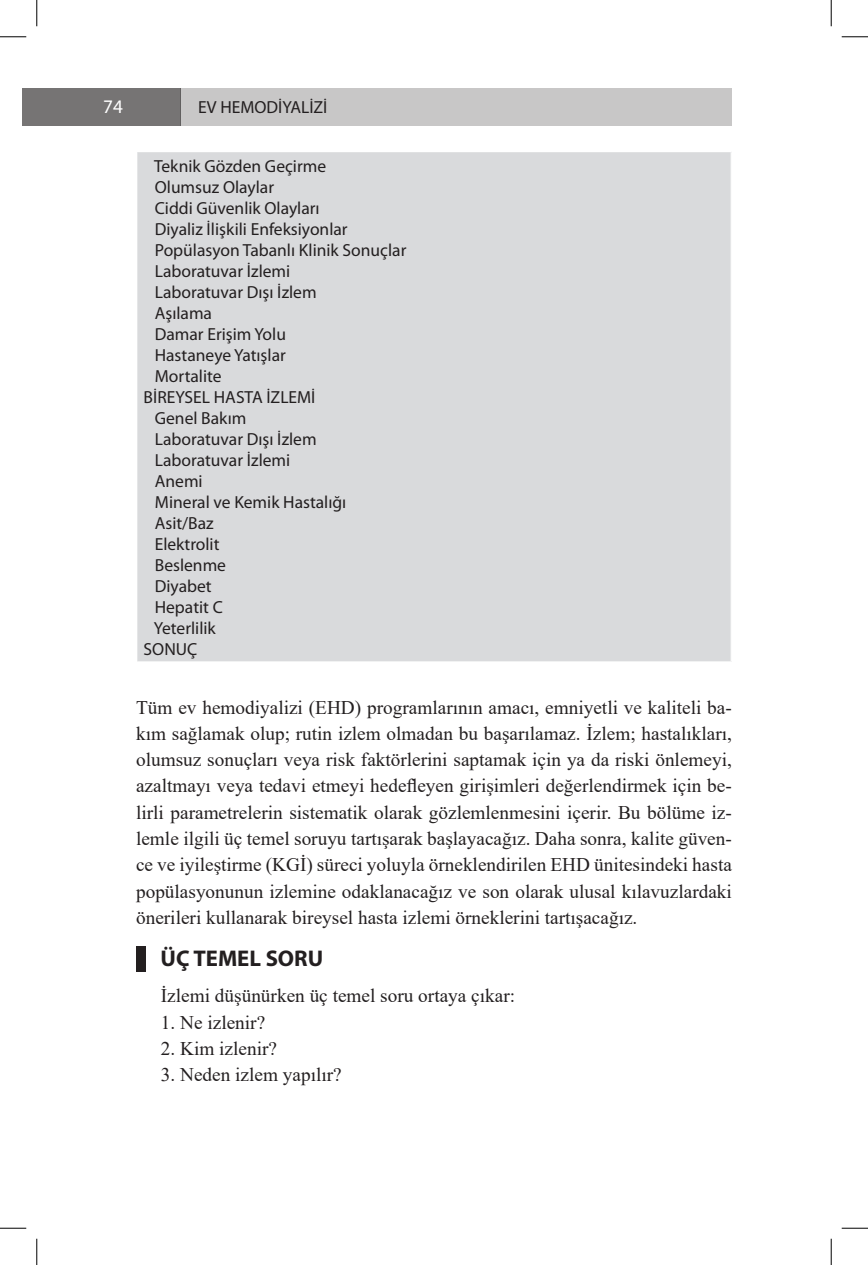
<style>
.page{position:relative;width:868px;height:1265px;background:#fff}
.page>*{position:absolute;margin:0;border:0;box-sizing:border-box;transform-origin:0 0}
.başlık_1{font:700 22.75px "Myriad Pro";color:#231f20}
.düzyazı{font:19.25px/26.2px "Times New Roman";color:#231f20;text-align:justify}
.madde_sayı{font:19.25px "Times New Roman";color:#231f20}
.t1{font:19.25px "Myriad Pro";color:#fff}
.tabloyazi{font:17.5px "Myriad Pro";color:#231f20}
</style>
<div class="page">
<div style="left:22px;top:88px;width:159px;height:37px;background:#767474"></div>
<div style="left:181px;top:88px;width:550px;height:37px;background:#c8c7c7"></div>
<div style="left:136px;top:946px;width:10px;height:26px;background:#231f20"></div>
<div style="left:137px;top:151px;width:594px;height:510px;background:#d9dadc"></div>
<hr style="left:730px;top:152px;width:1px;height:509px;background:#fff">
<hr style="left:136px;top:151px;width:595px;height:1px;background:#fff">
<svg style="left:0;top:36px;width:26px;height:1px"></svg>
<svg style="left:841px;top:36px;width:26px;height:1px"></svg>
<svg style="left:0;top:1227px;width:26px;height:1px"></svg>
<svg style="left:841px;top:1227px;width:26px;height:1px"></svg>
<svg style="left:36px;top:0;width:1px;height:26px"></svg>
<svg style="left:36px;top:1238px;width:1px;height:26px"></svg>
<svg style="left:830px;top:0;width:1px;height:26px"></svg>
<svg style="left:830px;top:1238px;width:1px;height:26px"></svg>
<p class="t1" style="left:103px;top:96px;width:21px">74</p>
<p class="tabloyazi" style="left:198px;top:98px;width:131px">EV HEMODİYALİZİ</p>
<p class="tabloyazi" style="left:154px;top:156px;width:173px">Teknik Gözden Geçirme</p>
<p class="tabloyazi" style="left:155px;top:177px;width:121px">Olumsuz Olaylar</p>
<p class="tabloyazi" style="left:155px;top:198px;width:166px">Ciddi Güvenlik Olayları</p>
<p class="tabloyazi" style="left:155px;top:219px;width:194px">Diyaliz İlişkili Enfeksiyonlar</p>
<p class="tabloyazi" style="left:155px;top:240px;width:253px">Popülasyon Tabanlı Klinik Sonuçlar</p>
<p class="tabloyazi" style="left:155px;top:261px;width:137px">Laboratuvar İzlemi</p>
<p class="tabloyazi" style="left:155px;top:282px;width:163px">Laboratuvar Dışı İzlem</p>
<p class="tabloyazi" style="left:155px;top:303px;width:59px">Aşılama</p>
<p class="tabloyazi" style="left:155px;top:324px;width:133px">Damar Erişim Yolu</p>
<p class="tabloyazi" style="left:155px;top:345px;width:132px">Hastaneye Yatışlar</p>
<p class="tabloyazi" style="left:155px;top:366px;width:68px">Mortalite</p>
<p class="tabloyazi" style="left:144px;top:387px;width:173px">BİREYSEL HASTA İZLEMİ</p>
<p class="tabloyazi" style="left:155px;top:408px;width:93px">Genel Bakım</p>
<p class="tabloyazi" style="left:155px;top:429px;width:163px">Laboratuvar Dışı İzlem</p>
<p class="tabloyazi" style="left:155px;top:450px;width:137px">Laboratuvar İzlemi</p>
<p class="tabloyazi" style="left:155px;top:471px;width:49px">Anemi</p>
<p class="tabloyazi" style="left:155px;top:492px;width:193px">Mineral ve Kemik Hastalığı</p>
<p class="tabloyazi" style="left:155px;top:513px;width:60px">Asit/Baz</p>
<p class="tabloyazi" style="left:155px;top:534px;width:66px">Elektrolit</p>
<p class="tabloyazi" style="left:155px;top:555px;width:73px">Beslenme</p>
<p class="tabloyazi" style="left:155px;top:576px;width:58px">Diyabet</p>
<p class="tabloyazi" style="left:155px;top:597px;width:70px">Hepatit C</p>
<p class="tabloyazi" style="left:154px;top:618px;width:63px">Yeterlilik</p>
<p class="tabloyazi" style="left:144px;top:639px;width:55px">SONUÇ</p>
<p class="düzyazı" style="left:136px;top:693px;width:597px">Tüm ev hemodiyalizi (EHD) programlarının amacı, emniyetli ve kaliteli ba&shy;kım sağlamak olup; rutin izlem olmadan bu başarılamaz. İzlem; hastalıkları, olumsuz sonuçları veya risk faktörlerini saptamak için ya da riski önlemeyi, azaltmayı veya tedavi etmeyi hedefleyen girişimleri değerlendirmek için be&shy;lirli parametrelerin sistematik olarak gözlemlenmesini içerir. Bu bölüme iz&shy;lemle ilgili üç temel soruyu tartışarak başlayacağız. Daha sonra, kalite güven&shy;ce ve iyileştirme (KGİ) süreci yoluyla örneklendirilen EHD ünitesindeki hasta popülasyonunun izlemine odaklanacağız ve son olarak ulusal kılavuzlardaki önerileri kullanarak bireysel hasta izlemi örneklerini tartışacağız.</p>
<p class="başlık_1" style="left:160px;top:943px;width:164px">ÜÇ TEMEL SORU</p>
<p class="düzyazı" style="left:161px;top:981px;width:355px">İzlemi düşünürken üç temel soru ortaya çıkar:</p>
<p class="madde_sayı" style="left:161px;top:1008px;width:106px">1. Ne izlenir?</p>
<p class="madde_sayı" style="left:161px;top:1034px;width:118px">2. Kim izlenir?</p>
<p class="madde_sayı" style="left:161px;top:1060px;width:182px">3. Neden izlem yapılır?</p>
</div>
